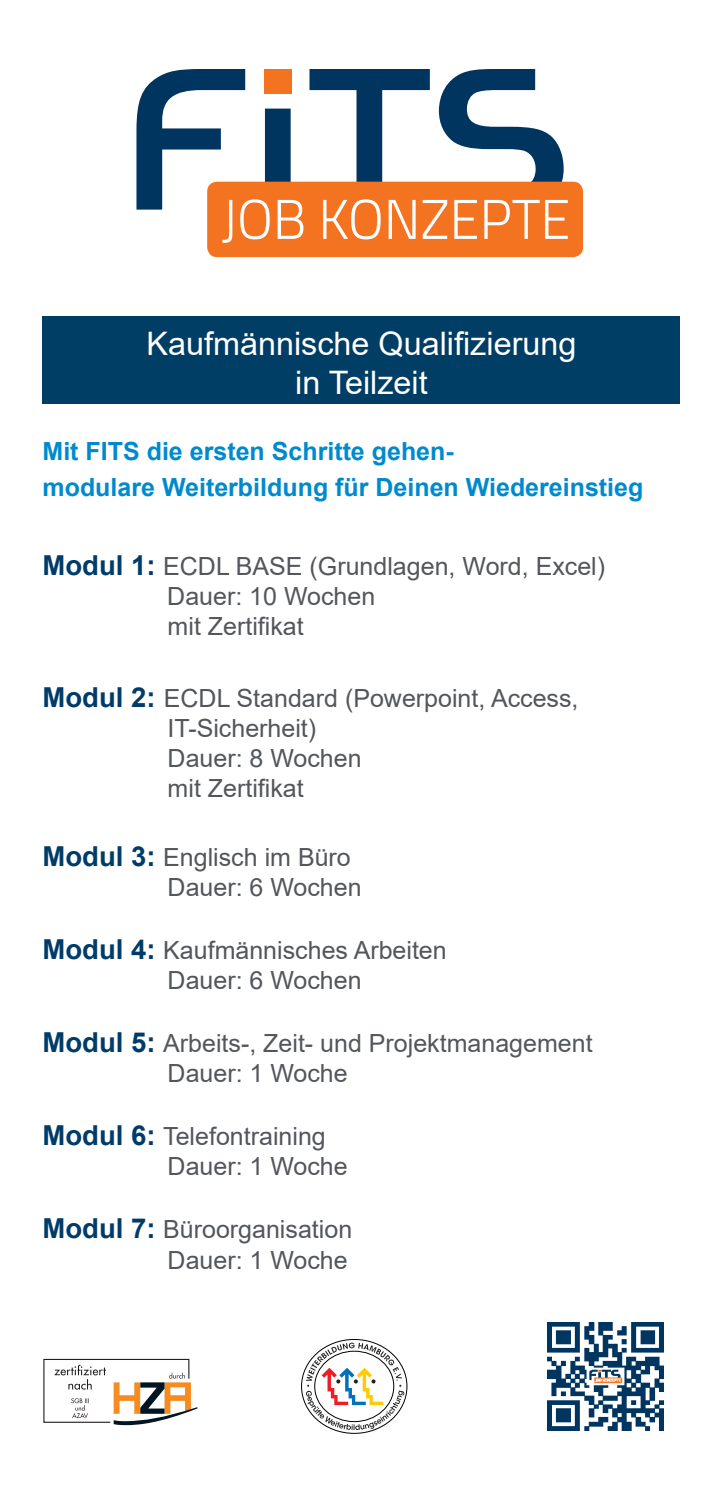
<style>
.page{position:relative;width:723px;height:1503px;background:#fff}
.page>*{position:absolute;margin:0;border:0;box-sizing:border-box;transform-origin:0 0}
.t1{font:32.25px "Arial";color:#fff}
.t2{font:25px/30px "Arial";color:#53565a}
.t3{font:700 25px "Arial";color:#008ace}
.s1{font-weight:700;font-size:27.5px;color:#003c69}
</style>
<div class="page">
<div style="left:43px;top:316px;width:637px;height:88px;background:#003e65"></div>
<svg style="left:301px;top:1339px;width:106px;height:94px"></svg>
<svg style="left:306px;top:1342px;width:98px;height:87px"></svg>
<svg style="left:136px;top:69px;width:428px;height:141px"></svg>
<div style="left:264px;top:69px;width:27px;height:24px;background:#f47321"></div>
<div style="left:207px;top:182px;width:376px;height:75px;background:#f47321;border-radius:10px"></div>
<svg style="left:222px;top:199px;width:346px;height:44px"></svg>
<svg style="left:43px;top:1358px;width:155px;height:67px"></svg>
<img style="left:548px;top:1322px;width:115px;height:108px">
<p class="t1" style="left:146px;top:321px;width:431px">Kaufmännische Qualifizierung</p>
<p class="t1" style="left:295px;top:360px;width:134px">in Teilzeit</p>
<p class="t3" style="left:43px;top:434px;width:413px">Mit FITS die ersten Schritte gehen-</p>
<p class="t3" style="left:43px;top:470px;width:602px">modulare Weiterbildung für Deinen Wiedereinstieg</p>
<p class="t2" style="left:43px;top:551px;width:564px"><span class="s1">Modul 1:</span> ECDL BASE (Grundlagen, Word, Excel)</p>
<p class="t2" style="left:167px;top:581px;width:209px">Dauer: 10 Wochen</p>
<p class="t2" style="left:168px;top:611px;width:138px">mit Zertifikat</p>
<p class="t2" style="left:168px;top:683px;width:412px;text-indent:-125px"><span class="s1">Modul 2:</span> ECDL Standard (Powerpoint, Access,<br>IT-Sicherheit)</p>
<p class="t2" style="left:168px;top:743px;width:195px">Dauer: 8 Wochen</p>
<p class="t2" style="left:168px;top:773px;width:138px">mit Zertifikat</p>
<p class="t2" style="left:43px;top:842px;width:310px"><span class="s1">Modul 3:</span> Englisch im Büro</p>
<p class="t2" style="left:168px;top:872px;width:195px">Dauer: 6 Wochen</p>
<p class="t2" style="left:43px;top:935px;width:406px"><span class="s1">Modul 4:</span> Kaufmännisches Arbeiten</p>
<p class="t2" style="left:168px;top:965px;width:195px">Dauer: 6 Wochen</p>
<p class="t2" style="left:43px;top:1028px;width:551px"><span class="s1">Modul 5:</span> Arbeits-, Zeit- und Projektmanagement</p>
<p class="t2" style="left:168px;top:1058px;width:182px">Dauer: 1 Woche</p>
<p class="t2" style="left:43px;top:1121px;width:285px"><span class="s1">Modul 6:</span> Telefontraining</p>
<p class="t2" style="left:168px;top:1151px;width:182px">Dauer: 1 Woche</p>
<p class="t2" style="left:43px;top:1214px;width:311px"><span class="s1">Modul 7:</span> Büroorganisation</p>
<p class="t2" style="left:168px;top:1244px;width:182px">Dauer: 1 Woche</p>
</div>
